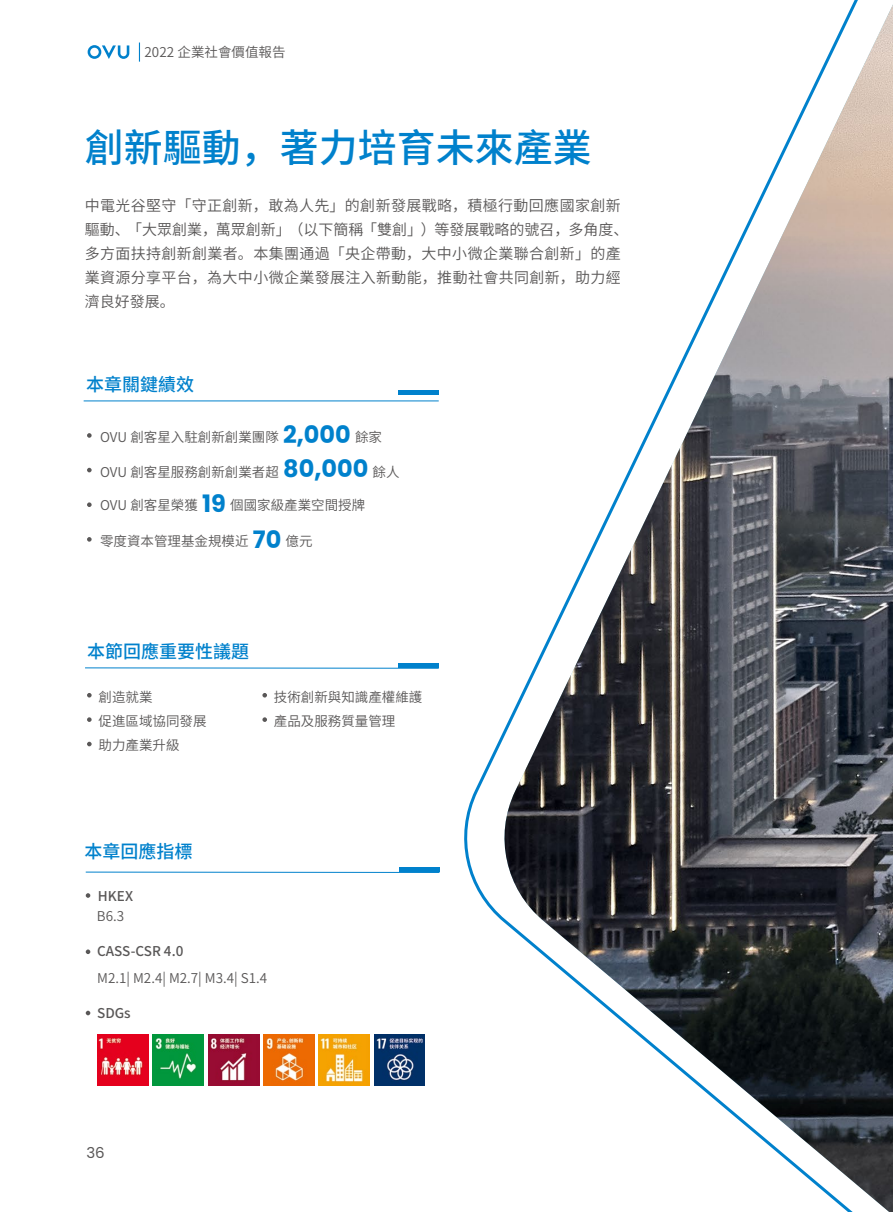
<style>
.page{position:relative;width:893px;height:1212px;background:#fff}
.page>*{position:absolute;margin:0;border:0;box-sizing:border-box;transform-origin:0 0}
.t1{font:500 39px "Source Han Sans CN";color:#0081cc}
.t2{font:500 18px "Source Han Sans CN";color:#0081cc}
.t3{font:15px/24px "Source Han Sans CN";letter-spacing:.025em;color:#595757}
.t4{font:15px "Poppins";color:#595757}
.t5{font:13.5px/24px "Source Han Sans CN";color:#595757}
.t6{font:500 13.5px "Source Han Sans CN";color:#595757}
.s1{font-family:"Poppins";font-weight:700;font-size:24px;color:#0081cc}
</style>
<div class="page">
<svg style="left:88px;top:45px;width:41px;height:14px"></svg>
<svg style="left:139px;top:43px;width:1px;height:19px"></svg>
<img style="left:503px;top:4px;width:390px;height:1208px">
<svg style="left:87px;top:693px;width:5px;height:4px"></svg>
<svg style="left:87px;top:717px;width:5px;height:5px"></svg>
<svg style="left:87px;top:742px;width:5px;height:4px"></svg>
<svg style="left:262px;top:693px;width:5px;height:4px"></svg>
<svg style="left:262px;top:717px;width:5px;height:5px"></svg>
<hr style="left:85px;top:667px;width:354px;height:2px;background:#0081cc">
<hr style="left:398px;top:664px;width:41px;height:4px;background:#0081cc">
<hr style="left:86px;top:872px;width:353px;height:1px;background:#0081cc">
<hr style="left:399px;top:868px;width:40px;height:4px;background:#0081cc">
<img style="left:97px;top:1035px;width:51px;height:51px">
<img style="left:153px;top:1035px;width:51px;height:51px">
<img style="left:208px;top:1035px;width:51px;height:51px">
<img style="left:319px;top:1035px;width:51px;height:51px">
<img style="left:264px;top:1035px;width:50px;height:51px">
<img style="left:374px;top:1035px;width:51px;height:51px">
<svg style="left:86px;top:1011px;width:4px;height:4px"></svg>
<svg style="left:86px;top:893px;width:4px;height:5px"></svg>
<svg style="left:86px;top:949px;width:4px;height:5px"></svg>
<hr style="left:84px;top:400px;width:355px;height:1px;background:#0081cc">
<hr style="left:398px;top:390px;width:41px;height:4px;background:#0081cc">
<svg style="left:87px;top:433px;width:5px;height:5px"></svg>
<svg style="left:87px;top:468px;width:5px;height:4px"></svg>
<svg style="left:87px;top:502px;width:5px;height:5px"></svg>
<svg style="left:87px;top:537px;width:5px;height:5px"></svg>
<p class="t5" style="left:145px;top:41px;width:143px">2022 企業社會價值報告</p>
<h1 class="t1" style="left:85px;top:126px;width:509px">創新驅動，著力培育未來產業</h1>
<p class="t3" style="left:85px;top:194px;width:545px">中電光谷堅守「守正創新，敢為人先」的創新發展戰略，積極行動回應國家創新驅動、「大眾創業，萬眾創新」（以下簡稱「雙創」）等發展戰略的號召，多角度、多方面扶持創新創業者。本集團通過「央企帶動，大中小微企業聯合創新」的產業資源分享平台，為大中小微企業發展注入新動能，推動社會共同創新，助力經濟良好發展。</p>
<h2 class="t2" style="left:86px;top:374px;width:109px">本章關鍵績效</h2>
<p class="t5" style="left:100px;top:425px;width:283px">OVU 創客星入駐創新創業團隊 <span class="s1">2,000</span> 餘家</p>
<p class="t5" style="left:100px;top:460px;width:301px">OVU 創客星服務創新創業者超 <span class="s1">80,000</span> 餘人</p>
<p class="t5" style="left:100px;top:493px;width:267px">OVU 創客星榮獲 <span class="s1">19</span> 個國家級產業空間授牌</p>
<p class="t5" style="left:100px;top:529px;width:214px">零度資本管理基金規模近 <span class="s1">70</span> 億元</p>
<h2 class="t2" style="left:87px;top:641px;width:163px">本節回應重要性議題</h2>
<p class="t5" style="left:98px;top:685px;width:109px">創造就業<br>促進區域協同發展助力產業升級</p>
<p class="t5" style="left:274px;top:685px;width:150px">技術創新與知識產權維護產品及服務質量管理</p>
<h2 class="t2" style="left:84px;top:841px;width:109px">本章回應指標</h2>
<p class="t6" style="left:98px;top:888px;width:37px">HKEX</p>
<p class="t5" style="left:97px;top:904px;width:29px">B6.3</p>
<p class="t6" style="left:97px;top:943px;width:88px">CASS-CSR 4.0</p>
<p class="t5" style="left:97px;top:966px;width:172px">M2.1| M2.4| M2.7| M3.4| S1.4</p>
<p class="t6" style="left:97px;top:1005px;width:35px">SDGs</p>
<p class="t4" style="left:86px;top:1144px;width:20px">36</p>
</div>
